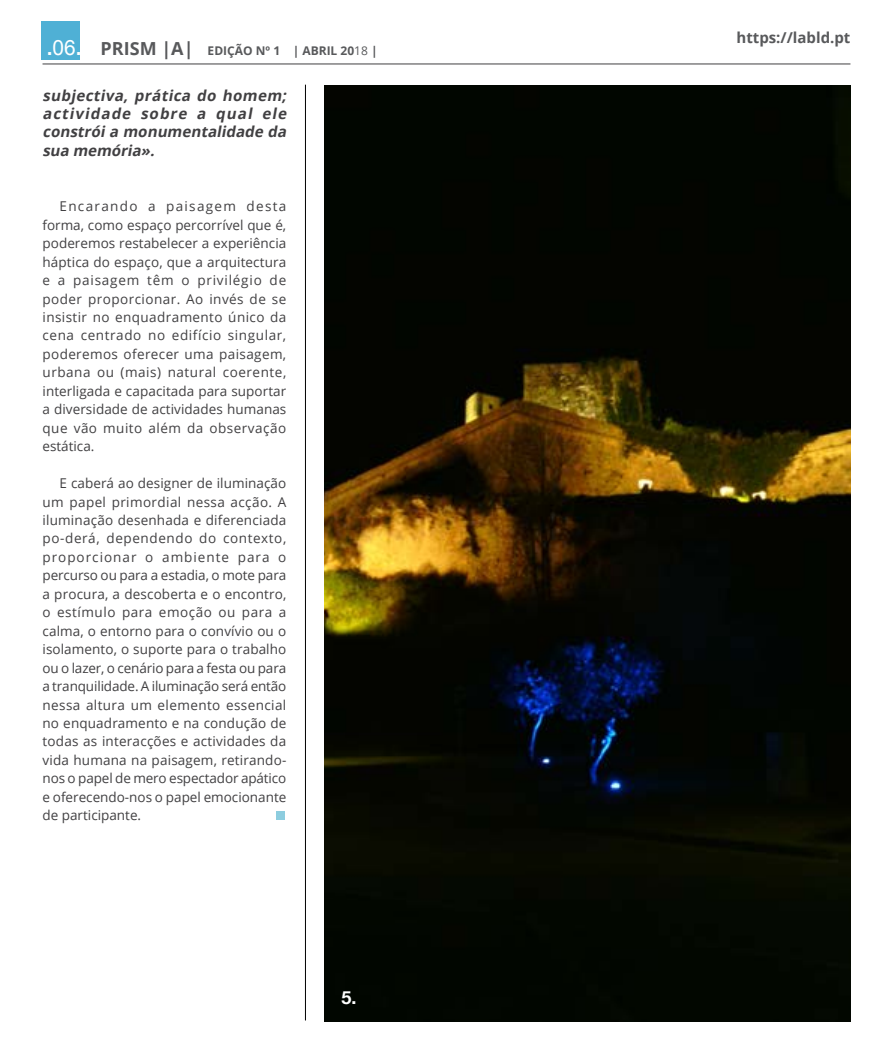
<style>
.page{position:relative;width:893px;height:1063px;background:#fff}
.page>*{position:absolute;margin:0;border:0;box-sizing:border-box;transform-origin:0 0}
.t1{font:700 18px "Helvetica Neue";color:#fff}
.t2{font:italic 700 15px/18.5px "Open Sans";color:#414042;text-align:justify}
.t3{font:700 15px "Open Sans";color:#58595b}
.t4{font:13.5px/18.5px "Open Sans";color:#414042;text-align:justify}
.t5{font:700 12px "Open Sans";color:#58595b}
.s1{font-family:"Arial";font-size:21px;color:#fff}
.s2{font-family:"Arial";font-weight:400;font-size:21px;color:#fff}
.s3{font-size:18px}
.s4{font-weight:400}
</style>
<div class="page">
<div style="left:42px;top:21px;width:38px;height:38px;background:#4fb0d5"></div>
<hr style="left:43px;top:64px;width:807px;height:1px;background:#414042">
<hr style="left:305px;top:85px;width:1px;height:935px;background:#000">
<img style="left:325px;top:85px;width:525px;height:936px">
<div style="left:277px;top:812px;width:8px;height:8px;background:#8dcddf"></div>
<p class="t5" style="left:47px;top:42px;width:332px"><span class="s1">.</span><span class="s2">06</span><span class="s1">.</span> <span class="s3">PRISM |A|</span> EDIÇÃO Nº 1 | ABRIL 20<span class="s4">18</span> |</p>
<p class="t2" style="left:43px;top:86px;width:249px">subjectiva, prática do homem; actividade sobre a qual ele constróia monumentalidade da sua memória».</p>
<p class="t4" style="left:43px;top:197px;width:245px;text-indent:17px">Encarando a paisagem desta forma, como espaço percorrível que é, poderemos restabelecer a experiência háptica do espaço, que a arquitectura e a paisagem têm o privilégio de poder proporcionar. Ao invés de se insistir no enquadramento único da cena centrado no edifício singular, poderemos oferecer uma paisagem, urbana ou (mais) natural coerente, interligada e capacitada para suportar a diversidade de actividades humanas que vão muito além da observação estática.</p>
<p class="t4" style="left:43px;top:474px;width:245px;text-indent:17px">E caberá ao designer de iluminação um papel primordial nessa acção. A iluminação desenhada e diferenciada po-derá, dependendo do contexto, proporcionar o ambiente para o percurso ou para a estadia, o mote para a procura, a descoberta e o encontro, o estímulo para emoção ou para a calma, o entorno para o convívio ou o isolamento, o suporte para o trabalho ou o lazer, o cenário para a festa ou para a tranquilidade. A iluminação será então nessa altura um elemento essencial no enquadramento e na condução de todas as interacções e actividades da vida humana na paisagem, retirando&shy;nos o papel de mero espectador apático e oferecendo-nos o papel emocionante de participante.</p>
<h1 class="t1" style="left:342px;top:983px;width:17px">5.</h1>
<p class="t3" style="left:736px;top:27px;width:115px">https://labld.pt</p>
</div>
